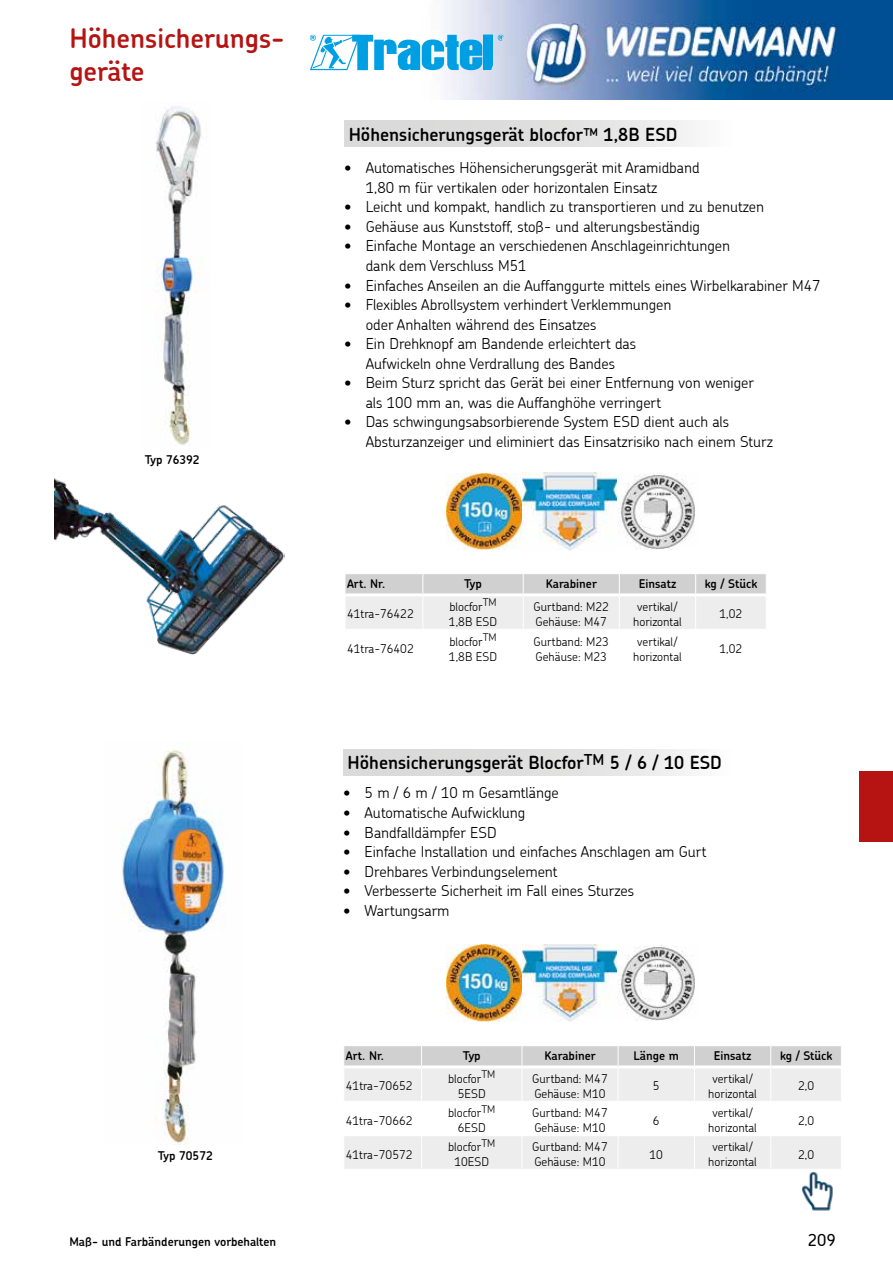
<style>
.page{position:relative;width:893px;height:1263px;background:#fff}
.page>*{position:absolute;margin:0;border:0;box-sizing:border-box;transform-origin:0 0}
.t1{font:600 27px/32.4px "Chevin";color:#b51412}
.t2{font:600 18px "Chevin";color:#000}
.t3{font:500 16.5px "Chevin";color:#000}
.t4{font:300 15px/19.5px "Chevin";color:#000}
.t5{font:300 12px/15px "Chevin";color:#000;text-align:center}
.t6{font:600 12px "Chevin";color:#000}
</style>
<div class="page">
<img style="left:431px;top:0;width:462px;height:100px">
<div style="left:859px;top:771px;width:34px;height:71px;background:#b51412"></div>
<div style="left:344px;top:121px;width:492px;height:25px;background:linear-gradient(to right,#d1d1d1,#fff)"></div>
<div style="left:343px;top:749px;width:491px;height:26px;background:linear-gradient(to right,#d1d1d1,#fff)"></div>
<div style="left:484px;top:35px;width:9px;height:35px;background:#009fe3"></div>
<svg style="left:310px;top:35px;width:172px;height:35px"></svg>
<svg style="left:498px;top:35px;width:6px;height:6px"></svg>
<svg style="left:345px;top:574px;width:421px;height:55px;background:#e4e4e4"></svg>
<hr style="left:345px;top:595px;width:1px;height:34px;background:#fff">
<hr style="left:422px;top:596px;width:1px;height:33px;background:#fff">
<hr style="left:523px;top:596px;width:1px;height:33px;background:#fff">
<hr style="left:619px;top:595px;width:1px;height:34px;background:#fff">
<hr style="left:695px;top:595px;width:1px;height:34px;background:#fff">
<div style="left:344px;top:1069px;width:497px;height:100px;background:#ededed"></div>
<svg style="left:344px;top:1102px;width:497px;height:33px"></svg>
<svg style="left:344px;top:1046px;width:497px;height:21px;background:#d4d4d4"></svg>
<hr style="left:343px;top:1101px;width:79px;height:1px;background:#fff">
<hr style="left:343px;top:1135px;width:79px;height:1px;background:#fff">
<hr style="left:421px;top:1068px;width:1px;height:33px;background:#fff">
<hr style="left:422px;top:1101px;width:100px;height:1px;background:#fff">
<hr style="left:421px;top:1102px;width:1px;height:33px;background:#fff">
<hr style="left:422px;top:1135px;width:100px;height:1px;background:#fff">
<hr style="left:421px;top:1136px;width:1px;height:33px;background:#fff">
<hr style="left:522px;top:1068px;width:1px;height:33px;background:#fff">
<hr style="left:522px;top:1101px;width:96px;height:1px;background:#fff">
<hr style="left:522px;top:1102px;width:1px;height:33px;background:#fff">
<hr style="left:522px;top:1135px;width:96px;height:1px;background:#fff">
<hr style="left:522px;top:1136px;width:1px;height:33px;background:#fff">
<hr style="left:618px;top:1067px;width:1px;height:34px;background:#fff">
<hr style="left:694px;top:1067px;width:1px;height:34px;background:#fff">
<hr style="left:618px;top:1101px;width:76px;height:1px;background:#fff">
<hr style="left:618px;top:1102px;width:1px;height:33px;background:#fff">
<hr style="left:694px;top:1101px;width:77px;height:1px;background:#fff">
<hr style="left:694px;top:1102px;width:1px;height:33px;background:#fff">
<hr style="left:618px;top:1135px;width:76px;height:1px;background:#fff">
<hr style="left:618px;top:1136px;width:1px;height:33px;background:#fff">
<hr style="left:694px;top:1135px;width:77px;height:1px;background:#fff">
<hr style="left:694px;top:1136px;width:1px;height:33px;background:#fff">
<hr style="left:770px;top:1067px;width:1px;height:34px;background:#fff">
<hr style="left:771px;top:1101px;width:71px;height:1px;background:#fff">
<hr style="left:770px;top:1102px;width:1px;height:33px;background:#fff">
<hr style="left:771px;top:1135px;width:71px;height:1px;background:#fff">
<hr style="left:770px;top:1136px;width:1px;height:33px;background:#fff">
<img style="left:121px;top:749px;width:103px;height:396px">
<img style="left:446px;top:473px;width:249px;height:77px">
<img style="left:54px;top:478px;width:230px;height:177px">
<img style="left:155px;top:107px;width:48px;height:338px">
<img style="left:446px;top:944px;width:249px;height:78px">
<img style="left:801px;top:1171px;width:32px;height:40px">
<h1 class="t1" style="left:69px;top:22px;width:217px">Höhensicherungs&shy;geräte</h1>
<p class="t6" style="left:145px;top:452px;width:56px">Typ 76392</p>
<p class="t2" style="left:349px;top:122px;width:330px">Höhensicherungsgerät blocfor™ 1,8B ESD</p>
<p class="t4" style="left:366px;top:158px;width:336px;text-indent:-21px">• Automatisches Höhensicherungsgerät mit Aramidband<br>1,80 m für vertikalen oder horizontalen Einsatz</p>
<p class="t4" style="left:344px;top:197px;width:421px">• Leicht und kompakt, handlich zu transportieren und zu benutzen</p>
<p class="t4" style="left:344px;top:217px;width:357px">• Gehäuse aus Kunststoff, stoß- und alterungsbeständig</p>
<p class="t4" style="left:366px;top:236px;width:366px;text-indent:-21px">• Einfache Montage an verschiedenen Anschlageinrichtungen dank dem Verschluss M51</p>
<p class="t4" style="left:344px;top:275px;width:478px">• Einfaches Anseilen an die Auffanggurte mittels eines Wirbelkarabiner M47</p>
<p class="t4" style="left:366px;top:295px;width:307px;text-indent:-21px">• Flexibles Abrollsystem verhindert Verklemmungen oder Anhalten während des Einsatzes</p>
<p class="t4" style="left:344px;top:334px;width:293px;text-align:center">• Ein Drehknopf am Bandende erleichtert das<br>Aufwickeln ohne Verdrallung des Bandes</p>
<p class="t4" style="left:366px;top:373px;width:390px;text-indent:-21px">• Beim Sturz spricht das Gerät bei einer Entfernung von weniger als 100 mm an, was die Auffanghöhe verringert</p>
<p class="t4" style="left:366px;top:412px;width:409px;text-indent:-21px">• Das schwingungsabsorbierende System ESD dient auch als<br>Absturzanzeiger und eliminiert das Einsatzrisiko nach einem Sturz</p>
<p class="t6" style="left:347px;top:576px;width:40px">Art. Nr.</p>
<p class="t6" style="left:464px;top:576px;width:19px">Typ</p>
<p class="t6" style="left:546px;top:576px;width:53px">Karabiner</p>
<p class="t6" style="left:639px;top:576px;width:39px">Einsatz</p>
<p class="t6" style="left:705px;top:576px;width:54px">kg / Stück</p>
<p class="t5" style="left:347px;top:606px;width:68px">41tra-76422</p>
<p class="t5" style="left:449px;top:599px;width:50px;text-align:left">blocfor<sup>TM<br></sup>1,8B ESD</p>
<p class="t5" style="left:534px;top:599px;width:77px;text-align:left">Gurtband: M22<br>Gehäuse: M47</p>
<p class="t5" style="left:633px;top:599px;width:50px">vertikal/ horizontal</p>
<p class="t5" style="left:720px;top:606px;width:24px">1,02</p>
<p class="t5" style="left:347px;top:641px;width:68px">41tra-76402</p>
<p class="t5" style="left:449px;top:634px;width:50px;text-align:left">blocfor<sup>TM<br></sup>1,8B ESD</p>
<p class="t5" style="left:534px;top:634px;width:77px;text-align:left">Gurtband: M23<br>Gehäuse: M23</p>
<p class="t5" style="left:633px;top:634px;width:50px">vertikal/ horizontal</p>
<p class="t5" style="left:720px;top:641px;width:24px">1,02</p>
<p class="t2" style="left:348px;top:751px;width:376px">Höhensicherungsgerät Blocfor<sup>TM</sup> 5 / 6 / 10 ESD</p>
<p class="t4" style="left:343px;top:783px;width:217px">• 5 m / 6 m / 10 m Gesamtlänge</p>
<p class="t4" style="left:343px;top:802px;width:183px">• Automatische Aufwicklung</p>
<p class="t4" style="left:343px;top:822px;width:155px">• Bandfalldämpfer ESD</p>
<p class="t4" style="left:343px;top:841px;width:365px">• Einfache Installation und einfaches Anschlagen am Gurt</p>
<p class="t4" style="left:343px;top:861px;width:216px">• Drehbares Verbindungselement</p>
<p class="t4" style="left:343px;top:880px;width:292px">• Verbesserte Sicherheit im Fall eines Sturzes</p>
<p class="t4" style="left:343px;top:900px;width:108px">• Wartungsarm</p>
<p class="t6" style="left:346px;top:1048px;width:40px">Art. Nr.</p>
<p class="t6" style="left:463px;top:1048px;width:19px">Typ</p>
<p class="t6" style="left:545px;top:1048px;width:53px">Karabiner</p>
<p class="t6" style="left:634px;top:1048px;width:47px">Länge m</p>
<p class="t6" style="left:714px;top:1048px;width:39px">Einsatz</p>
<p class="t6" style="left:780px;top:1048px;width:54px">kg / Stück</p>
<p class="t5" style="left:346px;top:1078px;width:68px">41tra-70652</p>
<p class="t5" style="left:448px;top:1071px;width:49px">blocfor<sup>TM<br></sup>5ESD</p>
<p class="t5" style="left:532px;top:1071px;width:77px;text-align:left">Gurtband: M47<br>Gehäuse: M10</p>
<p class="t5" style="left:653px;top:1078px;width:8px">5</p>
<p class="t5" style="left:708px;top:1071px;width:50px">vertikal/ horizontal</p>
<p class="t5" style="left:798px;top:1078px;width:18px">2,0</p>
<p class="t5" style="left:346px;top:1112px;width:68px">41tra-70662</p>
<p class="t5" style="left:448px;top:1105px;width:49px">blocfor<sup>TM<br></sup>6ESD</p>
<p class="t5" style="left:532px;top:1105px;width:77px;text-align:left">Gurtband: M47<br>Gehäuse: M10</p>
<p class="t5" style="left:653px;top:1112px;width:8px">6</p>
<p class="t5" style="left:708px;top:1105px;width:50px">vertikal/ horizontal</p>
<p class="t5" style="left:798px;top:1112px;width:18px">2,0</p>
<p class="t5" style="left:346px;top:1146px;width:68px">41tra-70572</p>
<p class="t5" style="left:448px;top:1139px;width:49px">blocfor<sup>TM<br></sup>10ESD</p>
<p class="t5" style="left:532px;top:1139px;width:77px;text-align:left">Gurtband: M47<br>Gehäuse: M10</p>
<p class="t5" style="left:649px;top:1146px;width:15px">10</p>
<p class="t5" style="left:708px;top:1139px;width:50px">vertikal/ horizontal</p>
<p class="t6" style="left:158px;top:1148px;width:56px">Typ 70572</p>
<p class="t5" style="left:798px;top:1146px;width:18px">2,0</p>
<p class="t6" style="left:69px;top:1233px;width:208px">Maß- und Farbänderungen vorbehalten</p>
<p class="t3" style="left:808px;top:1229px;width:29px">209</p>
</div>
